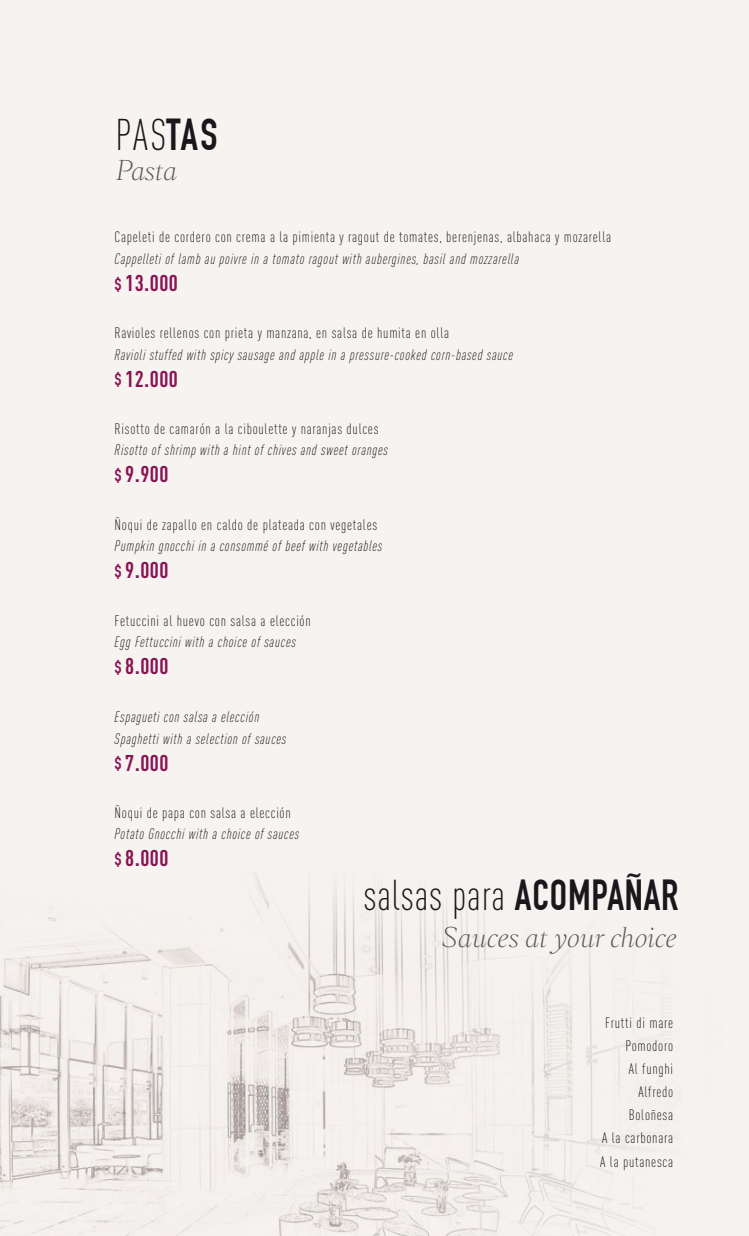
<style>
.page{position:relative;width:749px;height:1236px;background:#fff}
.page>*{position:absolute;margin:0;border:0;box-sizing:border-box;transform-origin:0 0}
.t1{font:300 43.75px "DIN Cond";color:#1a171c;scale:.96 1}
.t2{font:300 42.5px "DIN Cond";letter-spacing:.02em;color:#1a171c;scale:.96 1}
.t3{font:italic 300 25.5px "Sang Bleu Serif";letter-spacing:.02em;color:#58585a}
.t4{font:700 condensed 22.5px "DIN Pro";letter-spacing:.02em;color:#881454}
.t5{font:italic 300 condensed 15px/21.2px "DIN Pro";letter-spacing:.05em;color:#1a171c}
.t6{font:300 condensed 15px/23px "DIN Pro";letter-spacing:.05em;color:#1a171c;text-align:right}
.s1{font-family:"DIN Condensed";font-weight:700}
.s2{font-size:16.25px}
</style>
<div class="page">
<div style="left:0;top:0;width:749px;height:1235px;background:#f6f3f0"></div>
<img style="left:0;top:875px;width:663px;height:360px">
<h1 class="t1" style="left:115px;top:110px;width:108px">PAS<span class="s1">TAS</span></h1>
<h3 class="t3" style="left:115px;top:155px;width:63px">Pasta</h3>
<p class="t6" style="left:115px;top:225px;width:498px">Capeleti de cordero con crema a la pimienta y ragout de tomates, berenjenas, albahaca y mozarella</p>
<p class="t5" style="left:115px;top:247px;width:406px">Cappelleti of lamb au poivre in a tomato ragout with aubergines, basil and mozzarella</p>
<h3 class="t4" style="left:115px;top:266px;width:65px"><span class="s2">$</span> 13.000</h3>
<p class="t6" style="left:115px;top:320px;width:336px">Ravioles rellenos con prieta y manzana, en salsa de humita en olla</p>
<p class="t5" style="left:115px;top:342px;width:400px">Ravioli stuffed with spicy sausage and apple in a pressure-cooked corn-based sauce</p>
<h3 class="t4" style="left:115px;top:361px;width:65px"><span class="s2">$</span> 12.000</h3>
<p class="t6" style="left:115px;top:416px;width:265px">Risotto de camarón a la ciboulette y naranjas dulces</p>
<p class="t5" style="left:115px;top:438px;width:275px">Risotto of shrimp with a hint of chives and sweet oranges</p>
<h3 class="t4" style="left:115px;top:457px;width:55px"><span class="s2">$</span> 9.900</h3>
<p class="t6" style="left:115px;top:512px;width:264px">Ñoqui de zapallo en caldo de plateada con vegetales</p>
<p class="t5" style="left:115px;top:534px;width:269px">Pumpkin gnocchi in a consommé of beef with vegetables</p>
<h3 class="t4" style="left:115px;top:553px;width:55px"><span class="s2">$</span> 9.000</h3>
<p class="t6" style="left:115px;top:608px;width:198px">Fetuccini al huevo con salsa a elección</p>
<p class="t5" style="left:115px;top:630px;width:183px">Egg Fettuccini with a choice of sauces</p>
<h3 class="t4" style="left:115px;top:649px;width:55px"><span class="s2">$</span> 8.000</h3>
<p class="t5" style="left:115px;top:705px;width:173px">Espagueti con salsa a elección<br>Spaghetti with a selection of sauces</p>
<h3 class="t4" style="left:115px;top:745px;width:55px"><span class="s2">$</span> 7.000</h3>
<p class="t6" style="left:115px;top:800px;width:177px">Ñoqui de papa con salsa a elección</p>
<p class="t5" style="left:115px;top:822px;width:186px">Potato Gnocchi with a choice of sauces</p>
<h3 class="t4" style="left:115px;top:841px;width:55px"><span class="s2">$</span> 8.000</h3>
<h2 class="t2" style="left:363px;top:871px;width:330px">salsas para <span class="s1">ACOMPAÑAR</span></h2>
<h3 class="t3" style="left:442px;top:922px;width:235px">Sauces at your choice</h3>
<p class="t6" style="left:600px;top:1010px;width:74px">Frutti di mare<br>Pomodoro<br>Al funghi<br>Alfredo<br>Boloñesa<br>A la carbonara<br>A la putanesca</p>
</div>
